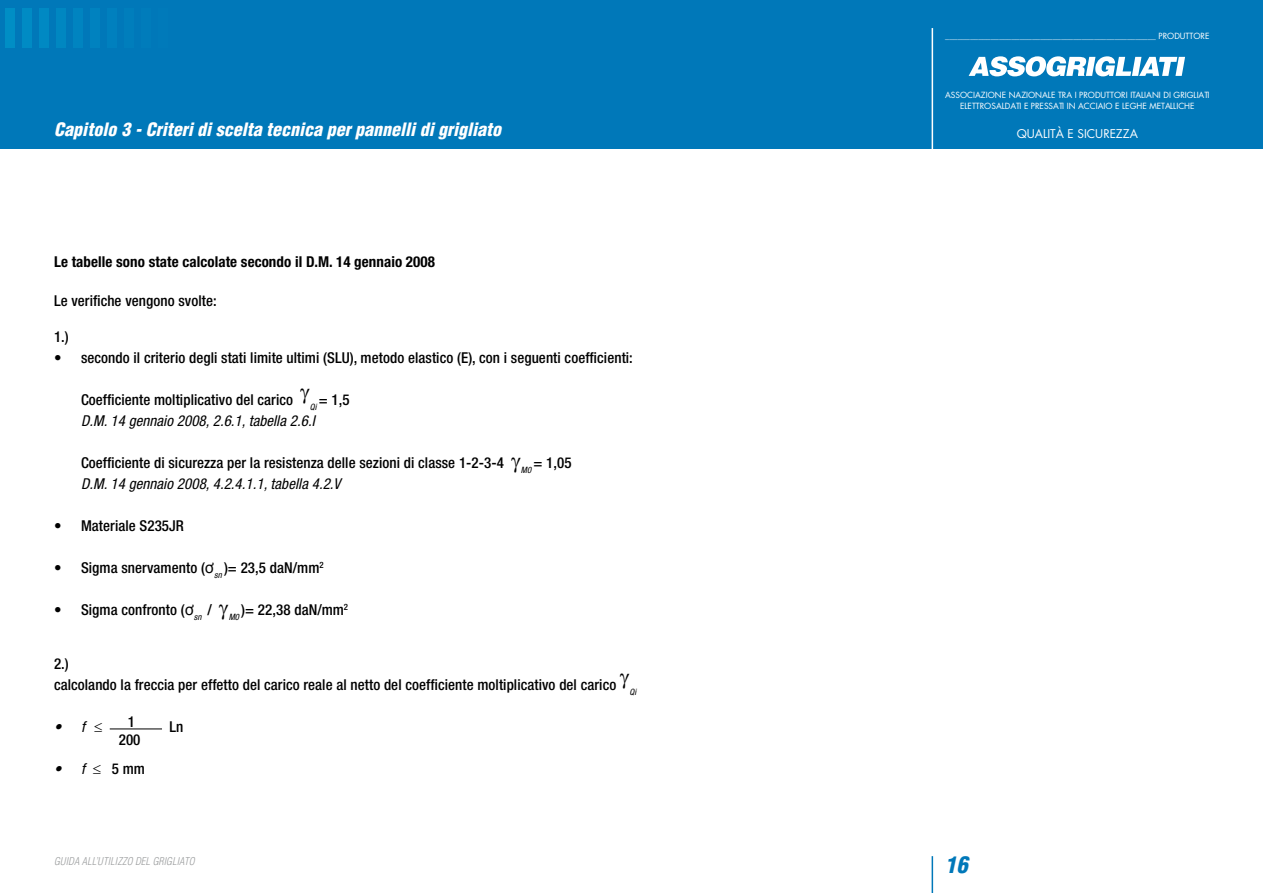
<style>
.page{position:relative;width:1263px;height:893px;background:#fff}
.page>*{position:absolute;margin:0;border:0;box-sizing:border-box;transform-origin:0 0}
.t1{font:italic 900 condensed 22.5px "Helvetica";color:#0078b9}
.t2{font:italic 900 condensed 18px "Helvetica";color:#fff}
.t3{font:500 condensed 15px/21px "Helvetica Neue";letter-spacing:.005em;color:#000}
.t4{font:700 condensed 15px "Helvetica Neue";letter-spacing:.005em;color:#000}
.t5{font:italic condensed 15px "Helvetica Neue";color:#000}
.t6{font:11.7px "Futura";color:#fff}
.t7{font:italic 300 condensed 10.5px "Helvetica";letter-spacing:.005em;color:#9c9e9f}
.t8{font:8.25px/10.9px "Futura";color:#fff;text-align:center}
.s1{font-weight:400;font-style:italic}
.s2{font-family:"Verdana";font-weight:400;font-stretch:normal}
</style>
<div class="page">
<div style="left:0;top:0;width:1263px;height:149px;background:#0078b9"></div>
<hr style="left:931px;top:28px;width:2px;height:132px;background:#fff">
<hr style="left:931px;top:856px;width:2px;height:37px;background:#0078b9">
<div style="left:5px;top:9px;width:9px;height:39px;background:#008ec5"></div>
<div style="left:22px;top:9px;width:9px;height:39px;background:#008bc4"></div>
<div style="left:39px;top:9px;width:9px;height:39px;background:#0089c3"></div>
<div style="left:56px;top:9px;width:9px;height:39px;background:#0087c1"></div>
<div style="left:73px;top:9px;width:9px;height:39px;background:#0084c0"></div>
<div style="left:90px;top:9px;width:9px;height:39px;background:#0082bf"></div>
<div style="left:107px;top:9px;width:9px;height:39px;background:#0080be"></div>
<div style="left:124px;top:9px;width:10px;height:39px;background:#007ebc"></div>
<div style="left:141px;top:9px;width:10px;height:39px;background:#007cbb"></div>
<svg style="left:969px;top:56px;width:216px;height:20px"></svg>
<hr style="left:110px;top:729px;width:52px;height:1px;background:#000">
<p class="t2" style="left:54px;top:118px;width:449px">Capitolo 3 - Criteri di scelta tecnica per pannelli di grigliato</p>
<p class="t4" style="left:54px;top:252px;width:382px">Le tabelle sono state calcolate secondo il D.M. 14 gennaio 2008</p>
<p class="t3" style="left:54px;top:290px;width:164px">Le verifiche vengono svolte:</p>
<p class="t3" style="left:54px;top:326px;width:16px">1.)</p>
<p class="t3" style="left:54px;top:347px;width:580px">• secondo il criterio degli stati limite ultimi (SLU), metodo elastico (E), con i seguenti coefficienti:</p>
<p class="t3" style="left:81px;top:389px;width:270px">Coefficiente moltiplicativo del carico <sub>Qi</sub> = 1,5<br><span class="s1">D.M. 14 gennaio 2008, 2.6.1, tabella 2.6.I</span></p>
<p class="t3" style="left:81px;top:452px;width:492px">Coefficiente di sicurezza per la resistenza delle sezioni di classe 1-2-3-4 <sub>M0</sub> = 1,05<br><span class="s1">D.M. 14 gennaio 2008, 4.2.4.1.1, tabella 4.2.V</span></p>
<p class="t3" style="left:54px;top:515px;width:131px">• Materiale S235JR</p>
<p class="t3" style="left:54px;top:557px;width:271px">• Sigma snervamento (<span class="s2">ơ</span><sub>sn</sub> )= 23,5 daN/mm<sup>2</sup></p>
<p class="t3" style="left:54px;top:599px;width:296px">• Sigma confronto (<span class="s2">ơ</span><sub>sn</sub> / <sub>M0</sub> )= 22,38 daN/mm<sup>2</sup></p>
<p class="t3" style="left:54px;top:653px;width:584px">2.)<br>calcolando la freccia per effetto del carico reale al netto del coefficiente moltiplicativo del carico <sub>Qi</sub></p>
<p class="t5" style="left:54px;top:718px;width:50px">• f ≤</p>
<p class="t3" style="left:128px;top:711px;width:9px">1</p>
<p class="t3" style="left:169px;top:716px;width:15px">Ln</p>
<p class="t3" style="left:119px;top:729px;width:23px">200</p>
<p class="t3" style="left:54px;top:758px;width:92px"><span class="s1">• f</span> ≤ 5 mm</p>
<p class="t7" style="left:54px;top:855px;width:142px">GUIDA ALL’UTILIZZO DEL GRIGLIATO</p>
<p class="t8" style="left:945px;top:30px;width:266px">___________________________________________________ PRODUTTORE</p>
<p class="t8" style="left:945px;top:90px;width:266px">ASSOCIAZIONE NAZIONALE TRA I PRODUTTORI ITALIANI DI GRIGLIATI<br>ELETTROSALDATI E PRESSATI IN ACCIAIO E LEGHE METALLICHE</p>
<p class="t6" style="left:1017px;top:126px;width:123px">QUALITÀ E SICUREZZA</p>
<h1 class="t1" style="left:945px;top:850px;width:24px">16</h1>
</div>
